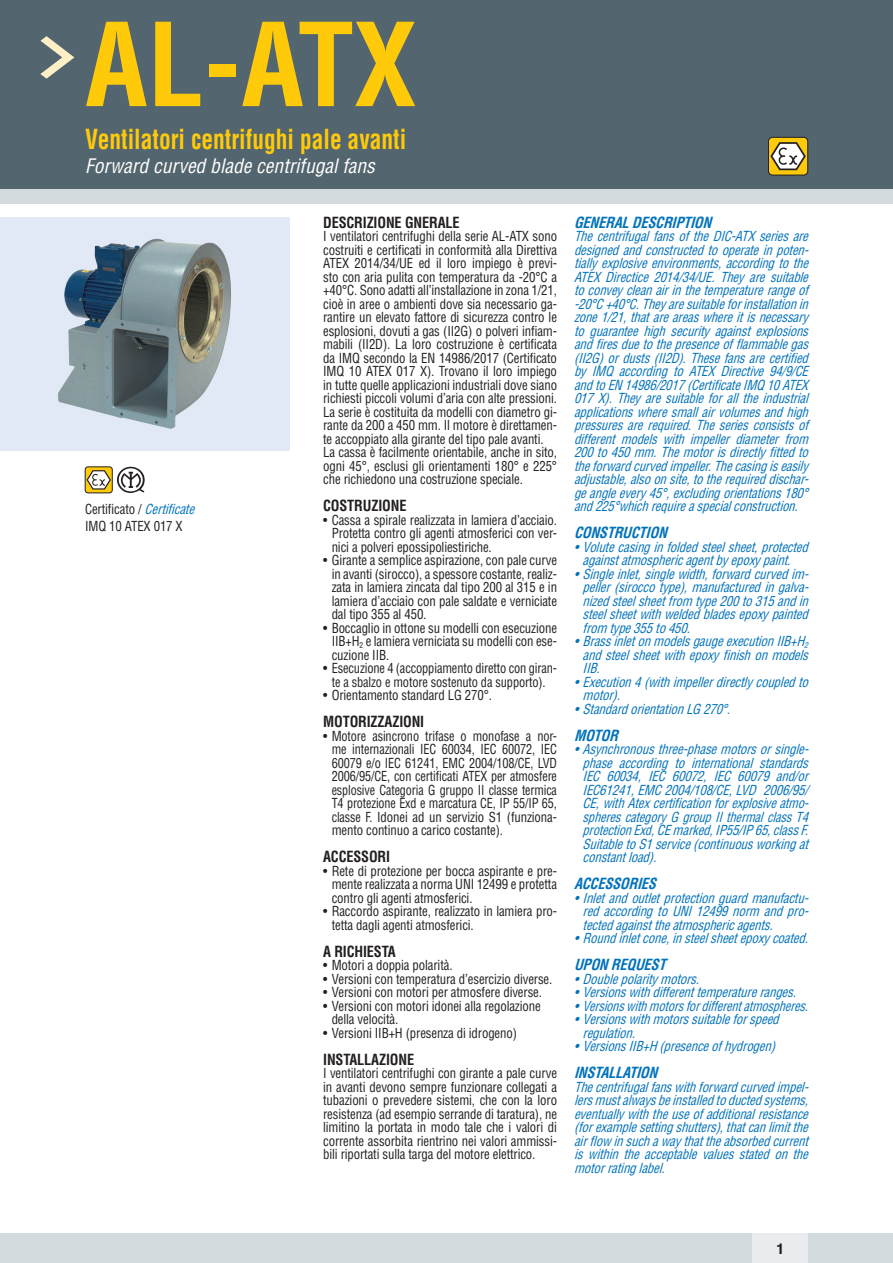
<style>
.page{position:relative;width:893px;height:1263px;background:#fff}
.page>*{position:absolute;margin:0;border:0;box-sizing:border-box;transform-origin:0 0}
.t1{font:700 condensed 112.5px "Helvetica LT Std";color:#feca0a}
.t2{font:700 condensed 27px "Helvetica LT Std";color:#feca0a;scale:.87 1}
.t3{font:italic condensed 19.5px "Helvetica LT Std";color:#fff}
.t4{font:700 condensed 15px "Helvetica LT Std";letter-spacing:-.01em;color:#231f20;scale:.95 1}
.t5{font:italic 700 condensed 15px "Helvetica LT Std";color:#0072bc;scale:.95 1}
.t6{font:700 15px "Helvetica";color:#231f20}
.t7{font:condensed 13.5px/13.5px "Helvetica LT Std";letter-spacing:-.01em;color:#231f20;text-align:justify;scale:.95 1}
.t8{font:italic condensed 13.5px/13.5px "Helvetica LT Std";color:#0072bc;scale:.95 1}
.t9{font:italic condensed 13.5px/13.5px "Helvetica LT Std";color:#0072bc;text-align:justify;scale:.94 1}
.s1{font-style:italic;color:#0072bc}
</style>
<div class="page">
<div style="left:0;top:0;width:893px;height:189px;background:#53656e"></div>
<div style="left:0;top:189px;width:893px;height:15px;background:#d4dbdf"></div>
<div style="left:0;top:1233px;width:893px;height:30px;background:#d4dbdf"></div>
<div style="left:753px;top:1233px;width:55px;height:30px;background:#e9ecef"></div>
<svg style="left:40px;top:36px;width:34px;height:43px"></svg>
<div style="left:0;top:217px;width:289px;height:234px;background:#e1e9f6"></div>
<img style="left:58px;top:239px;width:173px;height:190px">
<svg style="left:85px;top:467px;width:27px;height:26px"></svg>
<div style="left:85px;top:467px;width:27px;height:26px;border:1px solid #231f20;border-radius:3px"></div>
<svg style="left:87px;top:470px;width:24px;height:19px"></svg>
<svg style="left:117px;top:467px;width:28px;height:26px"></svg>
<div style="left:768px;top:137px;width:40px;height:38px;background:#feca0a;border-radius:4px"></div>
<div style="left:768px;top:137px;width:40px;height:38px;border:1px solid #231f20;border-radius:4px"></div>
<svg style="left:770px;top:142px;width:36px;height:28px"></svg>
<h1 class="t1" style="left:85px;top:-5px;width:333px">AL-ATX</h1>
<h2 class="t2" style="left:85px;top:122px;width:371px">Ventilatori centrifughi pale avanti</h2>
<h3 class="t3" style="left:85px;top:154px;width:291px">Forward curved blade centrifugal fans</h3>
<p class="t4" style="left:323px;top:213px;width:145px">DESCRIZIONE GNERALE</p>
<p class="t7" style="left:323px;top:229px;width:248px;text-align:left">I ventilatori centrifughi della serie AL-ATX sono costruiti e certificati in conformità alla Direttiva ATEX 2014/34/UE ed il loro impiego è previ&shy;sto con aria pulita con temperatura da -20°C a +40°C. Sono adatti all’installazione in zona 1/21, cioè in aree o ambienti dove sia necessario ga&shy;rantire un elevato fattore di sicurezza contro le esplosioni, dovuti a gas (II2G) o polveri infiam&shy;mabili (II2D). La loro costruzione è certificata da IMQ secondo la EN 14986/2017 (Certificato IMQ 10 ATEX 017 X). Trovano il loro impiego in tutte quelle applicazioni industriali dove siano richiesti piccoli volumi d’aria con alte pressioni.<br>La serie è costituita da modelli con diametro gi&shy;rante da 200 a 450 mm. Il motore è direttamen&shy;te accoppiato alla girante del tipo pale avanti.<br>La cassa è facilmente orientabile, anche in sito, ogni 45°, esclusi gli orientamenti 180° e 225° che richiedono una costruzione speciale.</p>
<p class="t4" style="left:323px;top:496px;width:89px">COSTRUZIONE</p>
<p class="t7" style="left:332px;top:513px;width:239px;text-indent:-9px">• Cassa a spirale realizzata in lamiera d’acciaio.<br>Protetta contro gli agenti atmosferici con ver&shy;nici a polveri epossipoliestiriche.</p>
<p class="t7" style="left:332px;top:553px;width:239px;text-indent:-9px">• Girante a semplice aspirazione, con pale curve in avanti (sirocco), a spessore costante, realiz&shy;zata in lamiera zincata dal tipo 200 al 315 e in lamiera d’acciaio con pale saldate e verniciate dal tipo 355 al 450.</p>
<p class="t7" style="left:332px;top:621px;width:239px;text-indent:-9px">• Boccaglio in ottone su modelli con esecuzione IIB+H<sub>2</sub> e lamiera verniciata su modelli con ese&shy;cuzione IIB.</p>
<p class="t7" style="left:323px;top:661px;width:248px;text-align:center">• Esecuzione 4 (accoppiamento diretto con giran&shy;te a sbalzo e motore sostenuto da supporto).</p>
<p class="t7" style="left:323px;top:688px;width:179px">• Orientamento standard LG 270°.</p>
<p class="t4" style="left:323px;top:712px;width:108px">MOTORIZZAZIONI</p>
<p class="t7" style="left:332px;top:729px;width:239px;text-indent:-9px">• Motore asincrono trifase o monofase a nor&shy;me internazionali IEC 60034, IEC 60072, IEC 60079 e/o IEC 61241, EMC 2004/108/CE, LVD 2006/95/CE, con certificati ATEX per atmosfere esplosive Categoria G gruppo II classe termica T4 protezione Exd e marcatura CE, IP 55/IP 65, classe F. Idonei ad un servizio S1 (funziona&shy;mento continuo a carico costante).</p>
<p class="t4" style="left:323px;top:847px;width:72px">ACCESSORI</p>
<p class="t7" style="left:332px;top:864px;width:239px;text-indent:-9px">• Rete di protezione per bocca aspirante e pre&shy;mente realizzata a norma UNI 12499 e protetta contro gli agenti atmosferici.</p>
<p class="t7" style="left:332px;top:904px;width:239px;text-indent:-9px">• Raccordo aspirante, realizzato in lamiera pro&shy;tetta dagli agenti atmosferici.</p>
<p class="t4" style="left:323px;top:942px;width:78px">A RICHIESTA</p>
<p class="t7" style="left:323px;top:958px;width:138px">• Motori a doppia polarità.</p>
<p class="t7" style="left:323px;top:972px;width:243px">• Versioni con temperatura d’esercizio diverse.</p>
<p class="t7" style="left:323px;top:985px;width:232px">• Versioni con motori per atmosfere diverse.</p>
<p class="t7" style="left:332px;top:999px;width:222px;text-indent:-9px">• Versioni con motori idonei alla regolazione della velocità.</p>
<p class="t7" style="left:323px;top:1026px;width:206px">• Versioni IIB+H (presenza di idrogeno)</p>
<p class="t4" style="left:323px;top:1050px;width:97px">INSTALLAZIONE</p>
<p class="t7" style="left:323px;top:1066px;width:248px">I ventilatori centrifughi con girante a pale curve in avanti devono sempre funzionare collegati a tubazioni o prevedere sistemi, che con la loro resistenza (ad esempio serrande di taratura), ne limitino la portata in modo tale che i valori di corrente assorbita rientrino nei valori ammissi&shy;bili riportati sulla targa del motore elettrico.</p>
<p class="t7" style="left:85px;top:501px;width:121px;line-height:16.5px">C e rt i fi c a t o / <span class="s1">Certificate<br></span>IMQ 10 ATEX 017 X</p>
<p class="t5" style="left:574px;top:213px;width:151px">GENERALDESCRIPTION</p>
<p class="t9" style="left:574px;top:229px;width:255px">ThecentrifugalfansoftheDIC-ATXseriesare designedandconstructedtooperateinpoten&shy;tiallyexplosiveenvironments,accordingtothe ATEX Directice 2014/34/UE. They are suitable toconveycleanairinthetemperaturerangeof -20°C+40°C.Theyaresuitableforinstallationin zone1/21,thatareareaswhereitisnecessary to guarantee high security against explosions andfiresduetothepresenceofflammablegas (II2G)ordusts(II2D).Thesefansarecertified by IMQ according to ATEX Directive 94/9/CE andtoEN14986/2017(CertificateIMQ10ATEX 017X).Theyaresuitableforalltheindustrial applicationswheresmallairvolumesandhigh pressuresarerequired.Theseriesconsistsof different models with impeller diameter from 200to450mm.Themotorisdirectlyfittedto theforwardcurvedimpeller.Thecasingiseasily adjustable,alsoonsite,totherequireddischar&shy;geangleevery45°,excludingorientations180° and225°whichrequireaspecialconstruction.</p>
<p class="t5" style="left:574px;top:523px;width:104px">CONSTRUCTION</p>
<p class="t8" style="left:583px;top:540px;width:243px;text-indent:-9px">• Volutecasinginfoldedsteelsheet,protected againstatmosphericagentbyepoxypaint.</p>
<p class="t8" style="left:583px;top:567px;width:243px;text-align:justify;text-indent:-9px">• Singleinlet,singlewidth,forwardcurvedim&shy;peller(siroccotype),manufacturedingalva&shy;nizedsteelsheetfrom type200to315andin steelsheetwithweldedbladesepoxypainted from type355to450.</p>
<p class="t8" style="left:583px;top:634px;width:243px;text-indent:-9px">• BrassinletonmodelsgaugeexecutionIIB+H<sub>2 </sub>andsteelsheetwithepoxyfinishonmodels<br>IIB.</p>
<p class="t8" style="left:583px;top:675px;width:243px;text-indent:-9px">• Execution4(withimpellerdirectlycoupledto motor).</p>
<p class="t8" style="left:574px;top:702px;width:171px">• StandardorientationLG270°.</p>
<p class="t5" style="left:574px;top:726px;width:53px">MOTOR</p>
<p class="t8" style="left:583px;top:742px;width:243px;text-align:justify;text-indent:-9px">• Asynchronousthree-phasemotorsorsingle&shy;phase according to international standards IEC 60034, IEC 60072, IEC 60079 and/or IEC61241,EMC2004/108/CE,LVD 2006/95/ CE,withAtexcertificationforexplosiveatmo&shy;spherescategoryGgroupIIthermalclassT4 protectionExd,CEmarked,IP55/IP65,classF.<br>SuitabletoS1service(continuousworkingat constantload).</p>
<p class="t5" style="left:574px;top:874px;width:93px">ACCESSORIES</p>
<p class="t8" style="left:583px;top:891px;width:243px;text-align:justify;text-indent:-9px">• Inletandoutletprotectionguardmanufactu&shy;redaccordingtoUNI12499norm andpro&shy;tectedagainsttheatmosphericagents.</p>
<p class="t8" style="left:574px;top:931px;width:252px">• Roundinletcone,insteelsheetepoxycoated.</p>
<p class="t5" style="left:574px;top:955px;width:103px">UPONREQUEST</p>
<p class="t8" style="left:574px;top:972px;width:138px">• Doublepolaritymotors.</p>
<p class="t8" style="left:574px;top:985px;width:240px">• Versionswithdifferenttemperatureranges.</p>
<p class="t8" style="left:574px;top:999px;width:252px">• Versionswithmotorsfordifferentatmospheres.</p>
<p class="t8" style="left:583px;top:1012px;width:213px;text-indent:-9px">• Versionswithmotorssuitableforspeed regulation.</p>
<p class="t8" style="left:574px;top:1039px;width:218px">• VersionsIIB+H(presenceofhydrogen)</p>
<p class="t5" style="left:574px;top:1063px;width:94px">INSTALLATION</p>
<p class="t8" style="left:574px;top:1080px;width:252px;text-align:justify">Thecentrifugalfanswithforwardcurvedimpel&shy;lersmustalwaysbeinstalledtoductedsystems, eventuallywiththeuseofadditionalresistance (forexamplesettingshutters),thatcanlimitthe airflowinsuchawaythattheabsorbedcurrent is within the acceptable values stated on the motorratinglabel.</p>
<p class="t6" style="left:776px;top:1236px;width:10px">1</p>
</div>
